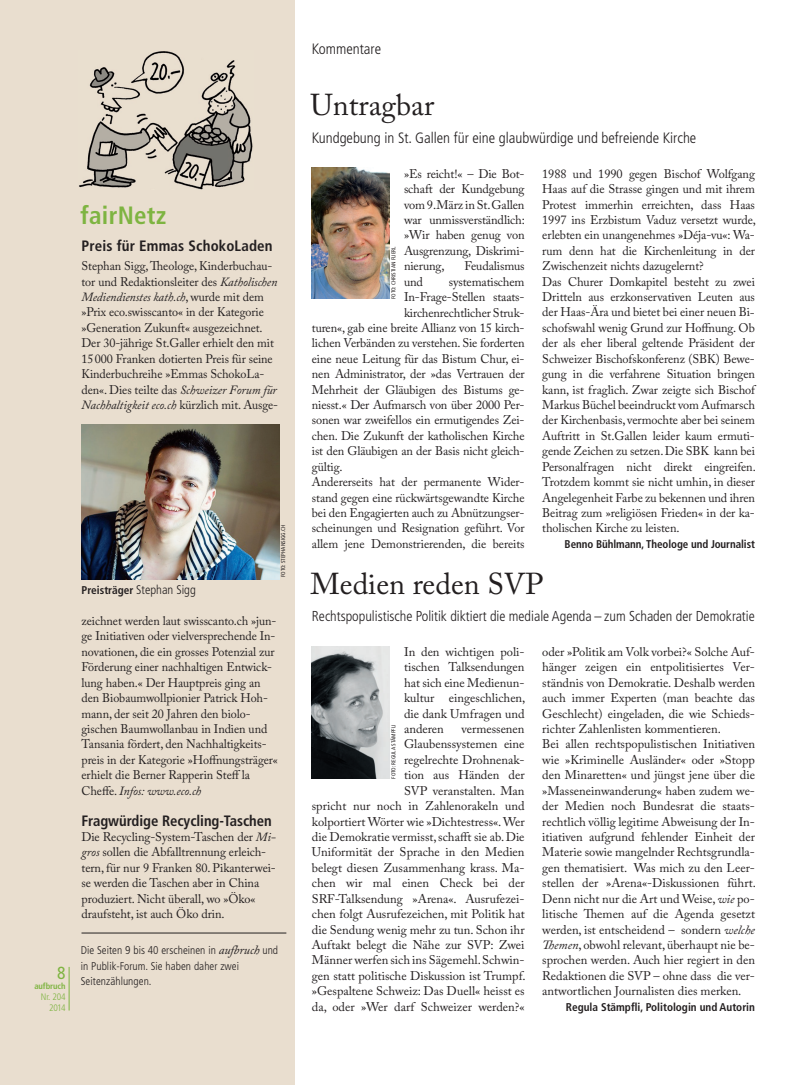
<style>
.page{position:relative;width:801px;height:1085px;background:#fff}
.page>*{position:absolute;margin:0;border:0;box-sizing:border-box;transform-origin:0 0}
.t1{font:30px "Adobe Caslon Pro";color:#231f20}
.t2{font:700 condensed 25px "Frutiger LT Std";letter-spacing:.01em;color:#7eb441}
.t3{font:condensed 17.5px "Frutiger LT Std";color:#7eb441}
.t4{font:300 condensed 15px "Frutiger LT Std";color:#231f20}
.t5{font:700 condensed 15px "Frutiger LT Std";letter-spacing:-.005em;color:#231f20}
.t6{font:300 condensed 14.38px "Frutiger LT Std";color:#231f20}
.t7{font:12.5px/15.4px "Adobe Caslon Pro";letter-spacing:-.005em;color:#231f20}
.t8{font:700 condensed 11.25px "Frutiger LT Std";color:#231f20}
.t9{font:300 condensed 11.25px/15.4px "Frutiger LT Std";letter-spacing:.005em;color:#231f20}
.t10{font:300 condensed 9.38px/10.6px "Frutiger LT Std";letter-spacing:-.02em;color:#7eb441;text-align:right}
.t11{font:700 condensed 8.5px "Frutiger LT Std";letter-spacing:-.005em;color:#7eb441}
.t12{font:condensed 5.62px "Frutiger LT Std";color:#231f20}
.s1{font-style:italic}
.s2{font-weight:300;font-size:12.5px}
.s3{font-family:"Adobe Caslon Pro";font-weight:400;font-style:italic;font-stretch:normal;font-size:12.5px}
</style>
<div class="page">
<div style="left:0;top:0;width:294px;height:1084px;background:#e9decf"></div>
<hr style="left:69px;top:966px;width:1px;height:44px;background:#7eb441">
<img style="left:312px;top:646px;width:78px;height:132px">
<img style="left:79px;top:51px;width:174px;height:138px">
<hr style="left:81px;top:932px;width:205px;height:1px;background:#231f20">
<img style="left:312px;top:167px;width:78px;height:131px">
<img style="left:81px;top:425px;width:199px;height:154px">
<p class="t2" style="left:81px;top:201px;width:87px">fairNetz</p>
<p class="t5" style="left:81px;top:236px;width:193px">Preis für Emmas SchokoLaden</p>
<p class="t7" style="left:81px;top:258px;width:198px">Stephan Sigg, Theologe, Kinderbuchau&shy;tor und Redaktionsleiter des <span class="s1">Katholischen Mediendienstes kath.ch</span>, wurde mit dem »Prix eco.swisscanto« in der Kategorie »Generation Zukunft« ausgezeichnet.<br>Der 30-jährige St.Galler erhielt den mit 15000 Franken dotierten Preis für seine Kinderbuchreihe »Emmas SchokoLa&shy;den«. Dies teilte das <span class="s1">Schweizer Forum für Nachhaltigkeit eco.ch</span> kürzlich mit. Ausge-</p>
<p class="t3" style="left:57px;top:962px;width:10px">8</p>
<p class="t11" style="left:34px;top:981px;width:33px">aufbruch</p>
<p class="t10" style="left:41px;top:991px;width:26px">Nr. 204<br>2014</p>
<p class="t8" style="left:81px;top:583px;width:116px">Preisträger <span class="s2">Stephan Sigg</span></p>
<p class="t12" style="left:280px;top:577px;width:54px;rotate:-90deg">FOTO: STEPHANSIGG.CH</p>
<p class="t7" style="left:81px;top:613px;width:198px">zeichnet werden laut swisscanto.ch »jun&shy;ge Initiativen oder vielversprechende In&shy;novationen, die ein grosses Potenzial zur Förderung einer nachhaltigen Entwick&shy;lung haben.« Der Hauptpreis ging an den Biobaumwollpionier Patrick Hoh&shy;mann, der seit 20 Jahren den biolo&shy;gischen Baumwollanbau in Indien und Tansania fördert, den Nachhaltigkeits&shy;preis in der Kategorie »Hoffnungsträger« erhielt die Berner Rapperin Steff la Cheffe. <span class="s1">Infos: www.eco.ch</span></p>
<p class="t5" style="left:81px;top:811px;width:192px">Fragwürdige Recycling-Taschen</p>
<p class="t7" style="left:81px;top:828px;width:196px">Die Recycling-System-Taschen der <span class="s1">Mi&shy;gros</span> sollen die Abfalltrennung erleich&shy;tern, für nur 9 Franken 80. Pikanterwei&shy;se werden die Taschen aber in China produziert. Nicht überall, wo »Öko« draufsteht, ist auch Öko drin.</p>
<p class="t9" style="left:81px;top:942px;width:199px">Die Seiten 9 bis 40 erscheinen in <span class="s3">aufbruch</span> und in Publik-Forum. Sie haben daher zwei<br>Seitenzählungen.</p>
<p class="t4" style="left:312px;top:40px;width:71px">Kommentare</p>
<p class="t1" style="left:310px;top:87px;width:125px">Untragbar</p>
<p class="t4" style="left:312px;top:129px;width:386px">Kundgebung in St. Gallen für eine glaubwürdige und befreiende Kirche</p>
<p class="t7" style="left:404px;top:166px;width:122px;text-align:justify">»Es reicht!« – Die Bot&shy;schaft der Kundgebung vom 9.März in St. Gallen war unmissverständlich: »Wir haben genug von Ausgrenzung, Diskrimi&shy;nierung,</p>
<p class="t12" style="left:390px;top:299px;width:54px;rotate:-90deg">FOTO: CHRISTIAN FLIERL</p>
<p class="t7" style="left:464px;top:258px;width:62px">Feudalismus</p>
<p class="t7" style="left:404px;top:273px;width:21px">und</p>
<p class="t7" style="left:449px;top:273px;width:77px">systematischem</p>
<p class="t7" style="left:404px;top:289px;width:122px">In-Frage-Stellen staats-</p>
<p class="t7" style="left:404px;top:304px;width:122px">kirchenrechtlicher Struk-</p>
<p class="t7" style="left:312px;top:320px;width:214px">turen«, gab eine breite Allianz von 15 kirch-</p>
<p class="t7" style="left:312px;top:335px;width:214px">lichen Verbänden zu verstehen. Sie forderten</p>
<p class="t7" style="left:312px;top:351px;width:214px">eine neue Leitung für das Bistum Chur, ei-</p>
<p class="t7" style="left:312px;top:366px;width:214px">nen Administrator, der »das Vertrauen der</p>
<p class="t7" style="left:312px;top:381px;width:214px">Mehrheit der Gläubigen des Bistums ge-</p>
<p class="t7" style="left:312px;top:397px;width:214px">niesst.« Der Aufmarsch von über 2000 Per-</p>
<p class="t7" style="left:312px;top:412px;width:214px">sonen war zweifellos ein ermutigendes Zei-</p>
<p class="t7" style="left:312px;top:428px;width:214px">chen. Die Zukunft der katholischen Kirche</p>
<p class="t7" style="left:312px;top:443px;width:214px">ist den Gläubigen an der Basis nicht gleich-</p>
<p class="t7" style="left:312px;top:458px;width:32px">gültig.</p>
<p class="t7" style="left:312px;top:474px;width:214px">Andererseits hat der permanente Wider-</p>
<p class="t7" style="left:312px;top:489px;width:214px">stand gegen eine rückwärtsgewandte Kirche</p>
<p class="t7" style="left:312px;top:505px;width:214px">bei den Engagierten auch zu Abnützungser-</p>
<p class="t7" style="left:312px;top:520px;width:214px">scheinungen und Resignation geführt. Vor</p>
<p class="t7" style="left:312px;top:536px;width:214px">allem jene Demonstrierenden, die bereits</p>
<p class="t7" style="left:542px;top:166px;width:215px">1988 und 1990 gegen Bischof Wolfgang Haas auf die Strasse gingen und mit ihrem Protest immerhin erreichten, dass Haas 1997 ins Erzbistum Vaduz versetzt wurde, erlebten ein unangenehmes »Déja-vu«: Wa&shy;rum denn hat die Kirchenleitung in der Zwischenzeit nichts dazugelernt?<br>Das Churer Domkapitel besteht zu zwei Dritteln aus erzkonservativen Leuten aus der Haas-Ära und bietet bei einer neuen Bi&shy;schofswahl wenig Grund zur Hoffnung. Ob der als eher liberal geltende Präsident der Schweizer Bischofskonferenz (SBK) Bewe&shy;gung in die verfahrene Situation bringen kann, ist fraglich. Zwar zeigte sich Bischof Markus Büchel beeindruckt vom Aufmarsch der Kirchenbasis, vermochte aber bei seinem Auftritt in St.Gallen leider kaum ermuti&shy;gende Zeichen zu setzen. Die SBK kann bei Personalfragen nicht direkt eingreifen.<br>Trotzdem kommt sie nicht umhin, in dieser Angelegenheit Farbe zu bekennen und ihren Beitrag zum »religiösen Frieden« in der ka&shy;tholischen Kirche zu leisten.</p>
<p class="t8" style="left:564px;top:537px;width:192px">Benno Bühlmann, Theologe und Journalist</p>
<p class="t1" style="left:310px;top:565px;width:234px">Medien reden SVP</p>
<p class="t6" style="left:312px;top:608px;width:444px">Rechtspopulistische Politik diktiert die mediale Agenda – zum Schaden der Demokratie</p>
<p class="t7" style="left:404px;top:643px;width:123px;text-align:justify">In den wichtigen poli&shy;tischen Talksendungen hat sich eine Medienun&shy;kultur eingeschlichen, die dank Umfragen und anderen</p>
<p class="t12" style="left:390px;top:778px;width:56px;rotate:-90deg">FOTO: REGULA STÄMPFLI</p>
<p class="t7" style="left:312px;top:721px;width:215px;text-align:right">vermessenen<br>Glaubenssystemen eine<br>regelrechte Drohnenak-<br>tion aus Händen der<br>SVP veranstalten. Man<br>spricht nur noch in Zahlenorakeln und kolportiert Wörter wie »Dichtestress«. Wer die Demokratie vermisst, schafft sie ab. Die Uniformität der Sprache in den Medien belegt diesen Zusammenhang krass. Ma&shy;chen wir mal einen Check bei der SRF-Talksendung »Arena«. Ausrufezei&shy;chen folgt Ausrufezeichen, mit Politik hat die Sendung wenig mehr zu tun. Schon ihr Auftakt belegt die Nähe zur SVP: Zwei Männer werfen sich ins Sägemehl. Schwin&shy;gen statt politische Diskussion ist Trumpf. »Gespaltene Schweiz: Das Duell« heisst es da, oder »Wer darf Schweizer werden?«</p>
<p class="t7" style="left:542px;top:643px;width:215px">oder »Politik am Volk vorbei?« Solche Auf&shy;hänger zeigen ein entpolitisiertes Ver&shy;ständnis von Demokratie. Deshalb werden auch immer Experten (man beachte das Geschlecht) eingeladen, die wie Schieds&shy;richter Zahlenlisten kommentieren.<br>Bei allen rechtspopulistischen Initiativen wie »Kriminelle Ausländer« oder »Stopp den Minaretten« und jüngst jene über die »Masseneinwanderung« haben zudem we&shy;der Medien noch Bundesrat die staats&shy;rechtlich völlig legitime Abweisung der In&shy;itiativen aufgrund fehlender Einheit der Materie sowie mangelnder Rechtsgrundla&shy;gen thematisiert. Was mich zu den Leer&shy;stellen der »Arena«-Diskussionen führt.<br>Denn nicht nur die Art und Weise, <span class="s1">wie</span> po&shy;litische Themen auf die Agenda gesetzt werden, ist entscheidend – sondern <span class="s1">welche Themen</span>, obwohl relevant, überhaupt nie be&shy;sprochen werden. Auch hier regiert in den Redaktionen die SVP – ohne dass die ver&shy;antwortlichen Journalisten dies merken.</p>
<p class="t8" style="left:566px;top:999px;width:191px">Regula Stämpfli, Politologin und Autorin</p>
</div>
